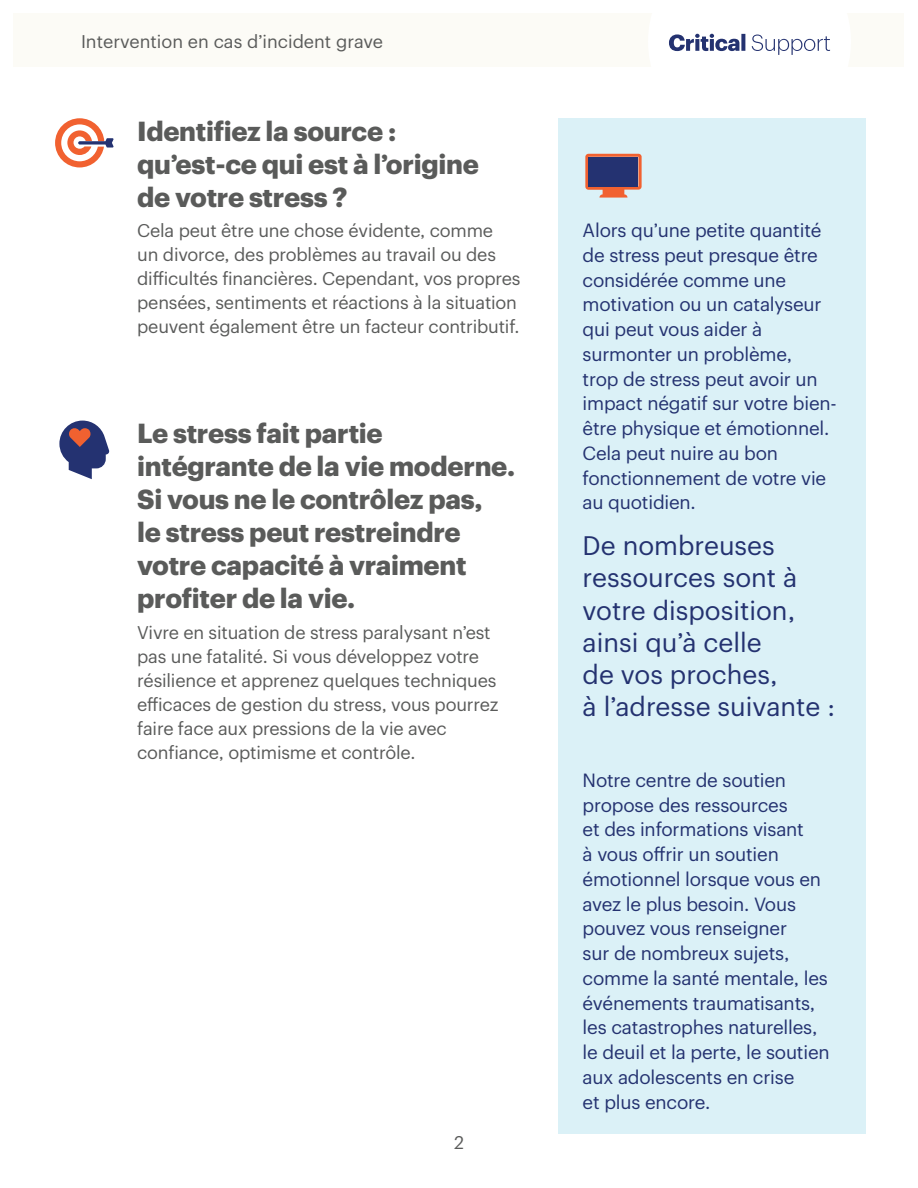
<style>
.page{position:relative;width:918px;height:1188px;background:#fff}
.page>*{position:absolute;margin:0;border:0;box-sizing:border-box;transform-origin:0 0}
.t1{font:700 27px/33px "Graphik UHG";letter-spacing:-.01em;color:#5a5b5a}
.t2{font:26.25px/32.2px "Graphik UHG";color:#243270}
.t3{font:18.75px/24.8px "Graphik UHG";letter-spacing:-.01em;color:#243270}
.t4{font:18px/24px "Graphik UHG";letter-spacing:-.01em;color:#5a5b5a}
</style>
<div class="page">
<div style="left:14px;top:14px;width:890px;height:54px;background:#fcfbf6"></div>
<svg style="left:648px;top:33px;width:203px;height:86px"></svg>
<div style="left:558px;top:119px;width:308px;height:1015px;background:#dbf1f7"></div>
<svg style="left:585px;top:154px;width:57px;height:44px"></svg>
<div style="left:589px;top:157px;width:49px;height:30px;background:#243271"></div>
<svg style="left:55px;top:118px;width:59px;height:49px"></svg>
<svg style="left:59px;top:421px;width:51px;height:58px"></svg>
<p class="t4" style="left:81px;top:28px;width:304px">Intervention en cas d’incident grave</p>
<h1 class="t1" style="left:137px;top:112px;width:343px">Identifiez la source : qu’est-ce qui est à l’origine de votre stress ?</h1>
<p class="t4" style="left:137px;top:217px;width:385px">Cela peut être une chose évidente, comme<br>un divorce, des problèmes au travail ou des difficultés financières. Cependant, vos propres pensées, sentiments et réactions à la situation peuvent également être un facteur contributif.</p>
<h1 class="t1" style="left:137px;top:414px;width:379px">Le stress fait partie intégrante de la vie moderne.<br>Si vous ne le contrôlez pas,<br>le stress peut restreindre votre capacité à vraiment profiter de la vie.</h1>
<p class="t4" style="left:137px;top:619px;width:363px">Vivre en situation de stress paralysant n’est pas une fatalité. Si vous développez votre résilience et apprenez quelques techniques efficaces de gestion du stress, vous pourrez faire face aux pressions de la vie avec confiance, optimisme et contrôle.</p>
<p class="t4" style="left:454px;top:1129px;width:11px">2</p>
<p class="t3" style="left:583px;top:216px;width:256px">Alors qu’une petite quantité de stress peut presque être considérée comme une motivation ou un catalyseur qui peut vous aider à surmonter un problème,<br>trop de stress peut avoir un impact négatif sur votre bien&shy;être physique et émotionnel.<br>Cela peut nuire au bon fonctionnement de votre vie au quotidien.</p>
<h2 class="t2" style="left:583px;top:527px;width:254px">De nombreuses ressources sont à votre disposition, ainsi qu’à celle<br>de vos proches,<br>à l’adresse suivante :</h2>
<p class="t3" style="left:583px;top:766px;width:249px">Notre centre de soutien propose des ressources<br>et des informations visant<br>à vous offrir un soutien émotionnel lorsque vous en avez le plus besoin. Vous pouvez vous renseigner<br>sur de nombreux sujets, comme la santé mentale, les événements traumatisants, les catastrophes naturelles, le deuil et la perte, le soutien aux adolescents en crise<br>et plus encore.</p>
</div>
